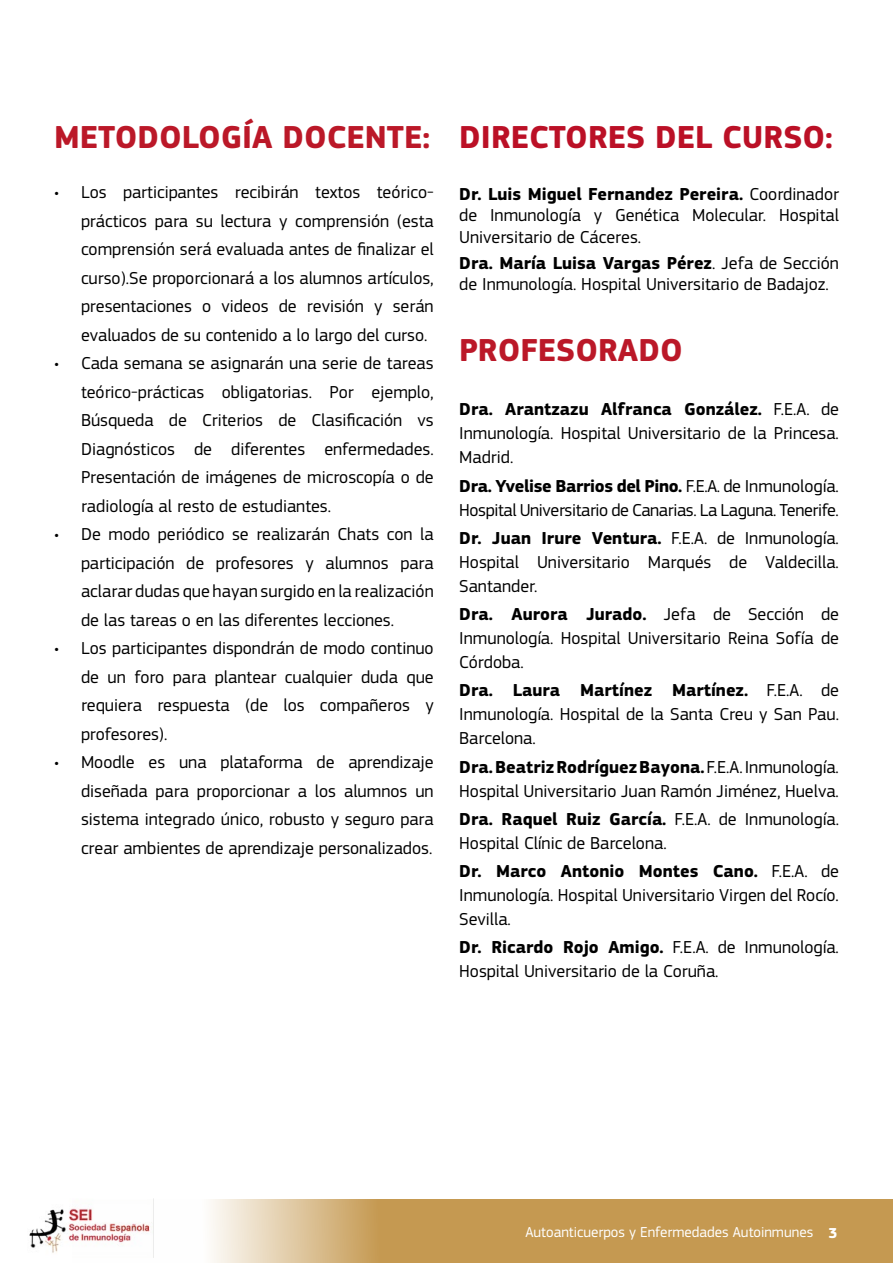
<style>
.page{position:relative;width:893px;height:1263px;background:#fff}
.page>*{position:absolute;margin:0;border:0;box-sizing:border-box;transform-origin:0 0}
.t1{font:700 33px "Amadeus";color:#bb1828}
.t2{font:700 33px "Amadeus";color:#bb1026}
.t3{font:18px/28.5px "Amadeus";color:#000;text-align:justify}
.t4{font:18px/24px "Amadeus";letter-spacing:-.02em;color:#000}
.t5{font:15px "Amadeus";color:#fff}
.s1{font-weight:700}
</style>
<div class="page">
<svg style="left:153px;top:1199px;width:740px;height:64px;fill:#c59951"></svg>
<img style="left:29px;top:1199px;width:125px;height:58px">
<h1 class="t1" style="left:54px;top:117px;width:378px">METODOLOGÍA DOCENTE:</h1>
<p class="t3" style="left:81px;top:178px;width:354px;text-indent:-27px">• Los participantes recibirán textos teórico&shy;prácticos para su lectura y comprensión (esta comprensión será evaluada antes de finalizar el curso).Se proporcionará a los alumnos artículos, presentaciones o videos de revisión y serán evaluados de su contenido a lo largo del curso.</p>
<p class="t3" style="left:81px;top:349px;width:354px;text-indent:-27px">• Cada semana se asignarán una serie de tareas teórico-prácticas obligatorias. Por ejemplo, Búsqueda de Criterios de Clasificación vs Diagnósticos de diferentes enfermedades.<br>Presentación de imágenes de microscopía o de radiología al resto de estudiantes.</p>
<p class="t3" style="left:81px;top:520px;width:354px;text-indent:-27px">• De modo periódico se realizarán Chats con la participación de profesores y alumnos para aclarar dudas que hayan surgido en la realización de las tareas o en las diferentes lecciones.</p>
<p class="t3" style="left:81px;top:634px;width:354px;text-indent:-27px">• Los participantes dispondrán de modo continuo de un foro para plantear cualquier duda que requiera respuesta (de los compañeros y profesores).</p>
<p class="t3" style="left:81px;top:748px;width:354px;text-indent:-27px">• Moodle es una plataforma de aprendizaje diseñada para proporcionar a los alumnos un sistema integrado único, robusto y seguro para crear ambientes de aprendizaje personalizados.</p>
<h1 class="t2" style="left:459px;top:117px;width:375px">DIRECTORES DEL CURSO:</h1>
<p class="t3" style="left:459px;top:183px;width:381px;line-height:21.6px"><span class="s1">Dr. Luis Miguel Fernandez Pereira.</span> Coordinador de Inmunología y Genética Molecular. Hospital Universitario de Cáceres.</p>
<p class="t3" style="left:459px;top:252px;width:381px;line-height:21.6px"><span class="s1">Dra. María Luisa Vargas Pérez</span>. Jefa de Sección de Inmunología. Hospital Universitario de Badajoz.</p>
<h1 class="t1" style="left:459px;top:331px;width:225px">PROFESORADO</h1>
<p class="t3" style="left:459px;top:398px;width:381px;line-height:24px"><span class="s1">Dra. Arantzazu Alfranca González.</span> F.E.A. de Inmunología. Hospital Universitario de la Princesa.<br>Madrid.</p>
<p class="t4" style="left:459px;top:474px;width:381px"><span class="s1">Dra. Yvelise Barrios del Pino.</span> F.E.A. de Inmunología.<br>Hospital Universitario de Canarias. La Laguna. Tenerife.</p>
<p class="t3" style="left:459px;top:526px;width:381px;line-height:24px"><span class="s1">Dr. Juan Irure Ventura.</span> F.E.A. de Inmunología.<br>Hospital Universitario Marqués de Valdecilla.<br>Santander.</p>
<p class="t3" style="left:459px;top:602px;width:381px;line-height:24px"><span class="s1">Dra. Aurora Jurado.</span> Jefa de Sección de Inmunología. Hospital Universitario Reina Sofía de Córdoba.</p>
<p class="t3" style="left:459px;top:679px;width:381px;line-height:24px"><span class="s1">Dra. Laura Martínez Martínez.</span> F.E.A. de Inmunología. Hospital de la Santa Creu y San Pau.<br>Barcelona.</p>
<p class="t3" style="left:459px;top:755px;width:381px;line-height:24px"><span class="s1">Dra. Beatriz Rodríguez Bayona.</span> F.E.A. Inmunología.<br>Hospital Universitario Juan Ramón Jiménez, Huelva.</p>
<p class="t3" style="left:459px;top:807px;width:381px;line-height:24px"><span class="s1">Dra. Raquel Ruiz García.</span> F.E.A. de Inmunología.<br>Hospital Clínic de Barcelona.</p>
<p class="t3" style="left:459px;top:859px;width:381px;line-height:24px"><span class="s1">Dr. Marco Antonio Montes Cano.</span> F.E.A. de Inmunología. Hospital Universitario Virgen del Rocío.<br>Sevilla.</p>
<p class="t3" style="left:459px;top:936px;width:381px;line-height:24px"><span class="s1">Dr. Ricardo Rojo Amigo.</span> F.E.A. de Inmunología.<br>Hospital Universitario de la Coruña.</p>
<p class="t5" style="left:525px;top:1223px;width:313px">Autoanticuerpos y Enfermedades Autoinmunes <span class="s1">3</span></p>
</div>
